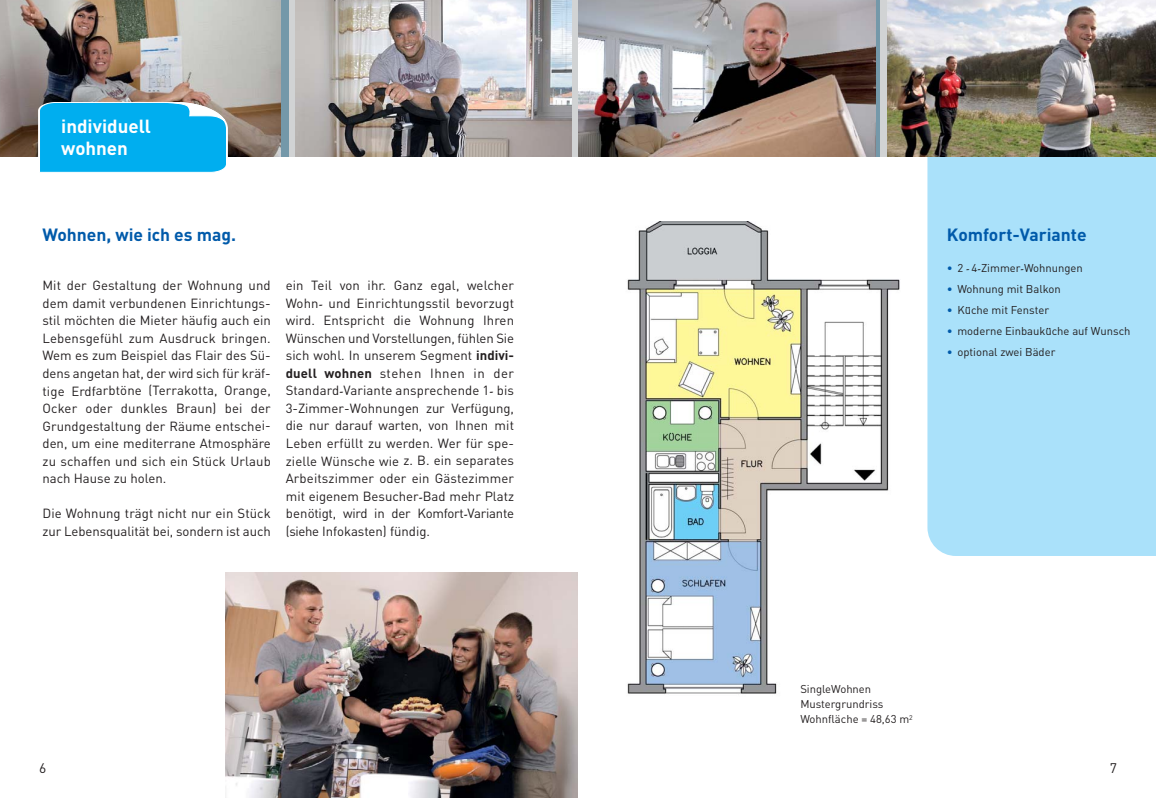
<style>
.page{position:relative;width:1156px;height:798px;background:#fff}
.page>*{position:absolute;margin:0;border:0;box-sizing:border-box;transform-origin:0 0}
.t1{font:700 18.75px/22.5px "DIN";color:#fff}
.t2{font:700 17.5px "DIN";color:#005aaa}
.t3{font:13.75px "DIN";color:#231f20}
.t4{font:13.12px/17.5px "DIN";color:#231f20;text-align:justify}
.t5{font:11.25px/15px "DIN";color:#231f20}
.s1{font-family:"Arno Pro";font-weight:700;font-style:italic}
.s2{font-weight:700}
.s3{color:#005aaa}
.s4{font-family:"Baskerville";font-weight:700;font-style:italic}
</style>
<div class="page">
<div style="left:927px;top:156px;width:228px;height:399px;background:#aae1fa"></div>
<img style="left:295px;top:0;width:276px;height:156px">
<div style="left:0;top:0;width:288px;height:156px;background:#7498a9"></div>
<img style="left:0;top:0;width:280px;height:156px">
<img style="left:887px;top:0;width:268px;height:156px">
<svg style="left:37px;top:101px;width:191px;height:72px;background:#18b1ea"></svg>
<img style="left:578px;top:0;width:297px;height:156px">
<img style="left:226px;top:572px;width:351px;height:225px">
<img style="left:627px;top:221px;width:273px;height:473px">
<h1 class="t1" style="left:61px;top:116px;width:91px">individuell wohnen</h1>
<h2 class="t2" style="left:43px;top:228px;width:195px">Wohnen, wie ich es mag.</h2>
<p class="t4" style="left:42px;top:278px;width:230px">Mit der Gestaltung der Wohnung und dem damit verbundenen Einrichtungs&shy;stil möchten die Mieter häufig auch ein Lebensgefühl zum Ausdruck bringen.<br>Wem es zum Beispiel das Flair des Sü&shy;dens angetan hat, der wird sich für kräf&shy;tige Erdfarbtöne (Terrakotta, Orange, Ocker oder dunkles Braun) bei der Grundgestaltung der Räume entschei&shy;den, um eine mediterrane Atmosphäre zu schaffen und sich ein Stück Urlaub nach Hause zu holen.</p>
<p class="t4" style="left:42px;top:506px;width:230px">Die Wohnung trägt nicht nur ein Stück zur Lebensqualität bei, sondern ist auch</p>
<p class="t4" style="left:286px;top:278px;width:230px">ein Teil von ihr. Ganz egal, welcher Wohn<span class="s1">‐</span> und Einrichtungsstil bevorzugt wird. Entspricht die Wohnung Ihren Wünschen und Vorstellungen, fühlen Sie sich wohl. In unserem Segment <span class="s2">indivi&shy;duell wohnen</span> stehen Ihnen in der Standard<span class="s1">‐</span>Variante ansprechende 1<span class="s1">‐</span> bis 3-Zim mer-Wohnungen zur Verfügung, die nur darauf warten, von Ihnen mit Leben erfüllt zu werden. Wer für spe&shy;zielle Wünsche wie z. B. ein separates Arbeits zimm er oder ein Gästezimmer mit eigenem Besucher<span class="s1">‐</span>Bad mehr Platz benötigt, wird in der Komfort<span class="s1">‐</span>Variante (siehe Infokasten) fündig.</p>
<h2 class="t2" style="left:946px;top:228px;width:141px">Komfort-Variante</h2>
<p class="t5" style="left:946px;top:261px;width:137px"><span class="s3">•</span> 2 <span class="s1">‐</span> 4<span class="s1">‐</span>Zimmer<span class="s1">‐</span>Wohnungen</p>
<p class="t5" style="left:946px;top:282px;width:115px"><span class="s3">•</span> Wohnung mit Balkon</p>
<p class="t5" style="left:946px;top:303px;width:104px"><span class="s3">•</span> Ku<span class="s4">̈</span>che mit Fenster</p>
<p class="t5" style="left:946px;top:324px;width:185px"><span class="s3">•</span> moderne Einbauku<span class="s4">̈</span>che auf Wunsch</p>
<p class="t5" style="left:946px;top:345px;width:110px"><span class="s3">•</span> optional zwei Bäder</p>
<p class="t5" style="left:800px;top:682px;width:114px">SingleWohnen<br>Mustergrundriss<br>Wohnfläche = 48,63 m<sup>2</sup></p>
<p class="t3" style="left:39px;top:763px;width:9px">6</p>
<p class="t3" style="left:1109px;top:763px;width:9px">7</p>
</div>
